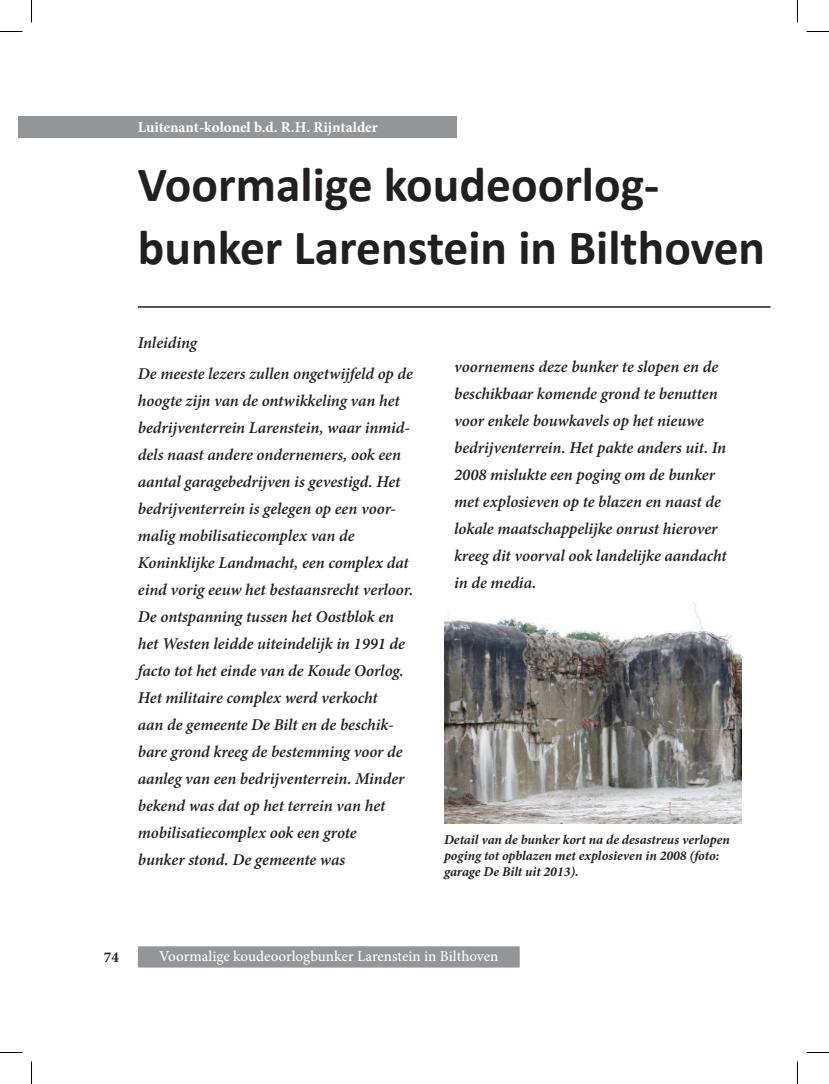
<style>
.page{position:relative;width:829px;height:1084px;background:#fff}
.page>*{position:absolute;margin:0;border:0;box-sizing:border-box;transform-origin:0 0}
.Titel{font:700 49.5px/63px "Calibri";color:#231f20}
.Heading_2{font:italic 600 16.5px/27px "Minion Pro";letter-spacing:-.005em;color:#231f20}
.t1{font:500 15px "Minion Pro";color:#fff}
.Schrijver_artikel{font:700 15px "Minion Pro";letter-spacing:-.005em;color:#fff}
.t2{font:700 15px "Minion Pro";color:#231f20}
.t3{font:italic 700 13.5px/16.2px "Minion Pro";color:#231f20}
</style>
<div class="page">
<div style="left:138px;top:946px;width:381px;height:21px;background:#939598"></div>
<div style="left:19px;top:117px;width:438px;height:21px;background:#939598"></div>
<hr style="left:138px;top:306px;width:632px;height:2px;background:#231f20">
<img style="left:444px;top:602px;width:296px;height:222px">
<svg style="left:0;top:31px;width:22px;height:1px"></svg>
<svg style="left:806px;top:31px;width:22px;height:1px"></svg>
<svg style="left:0;top:1052px;width:22px;height:1px"></svg>
<svg style="left:806px;top:1052px;width:22px;height:1px"></svg>
<svg style="left:31px;top:0;width:1px;height:23px"></svg>
<svg style="left:31px;top:1061px;width:1px;height:22px"></svg>
<svg style="left:797px;top:0;width:1px;height:23px"></svg>
<svg style="left:797px;top:1061px;width:1px;height:22px"></svg>
<p class="Schrijver_artikel" style="left:138px;top:117px;width:241px">Luitenant-kolonel b.d. R.H. Rijntalder</p>
<p class="Titel" style="left:138px;top:152px;width:628px">Voormalige koudeoorlog&shy;bunker Larenstein in Bilthoven</p>
<p class="Heading_2" style="left:138px;top:329px;width:61px">Inleiding</p>
<p class="Heading_2" style="left:138px;top:360px;width:276px">De meeste lezers zullen ongetwijfeld op de hoogte zijn van de ontwikkeling van het bedrijventerrein Larenstein, waar inmid&shy;dels naast andere ondernemers, ook een aantal garagebedrijven is gevestigd. Het bedrijventerrein is gelegen op een voor&shy;malig mobilisatiecomplex van de</p>
<p class="Heading_2" style="left:138px;top:549px;width:277px">Koninklijke Landmacht, een complex dat eind vorig eeuw het bestaansrecht verloor.<br>De ontspanning tussen het Oostblok en het Westen leidde uiteindelijk in 1991 de facto tot het einde van de Koude Oorlog.<br>Het militaire complex werd verkocht<br>aan de gemeente De Bilt en de beschik&shy;bare grond kreeg de bestemming voor de aanleg van een bedrijventerrein. Minder bekend was dat op het terrein van het mobilisatiecomplex ook een grote</p>
<p class="Heading_2" style="left:138px;top:846px;width:209px">bunker stond. De gemeente was</p>
<p class="Heading_2" style="left:454px;top:353px;width:274px">voornemens deze bunker te slopen en de beschikbaar komende grond te benutten voor enkele bouwkavels op het nieuwe bedrijventerrein. Het pakte anders uit. In 2008 mislukte een poging om de bunker met explosieven op te blazen en naast de lokale maatschappelijke onrust hierover kreeg dit voorval ook landelijke aandacht in de media.</p>
<p class="t3" style="left:444px;top:831px;width:287px">Detail van de bunker kort na de desastreus verlopen poging tot opblazen met explosieven in 2008 (foto: garage De Bilt uit 2013).</p>
<p class="t2" style="left:104px;top:946px;width:16px">74</p>
<p class="t1" style="left:159px;top:946px;width:341px">Voormalige koudeoorlogbunker Larenstein in Bilthoven</p>
</div>
